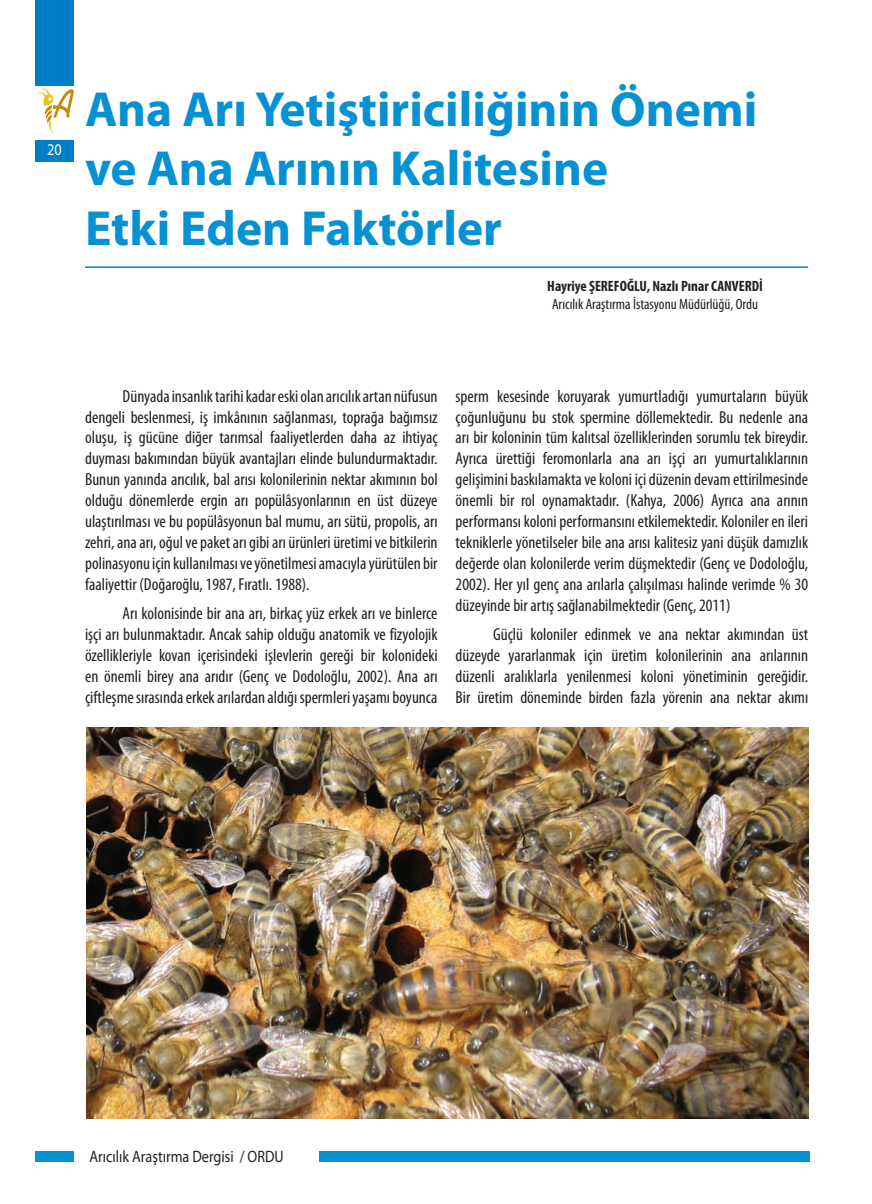
<style>
.page{position:relative;width:872px;height:1204px;background:#fff}
.page>*{position:absolute;margin:0;border:0;box-sizing:border-box;transform-origin:0 0}
.t1{font:700 49.5px/59.4px "Myriad Pro";color:#0691d2}
.t2{font:condensed 17.4px/20.9px "Myriad Pro";color:#231f20;text-align:justify}
.t3{font:16.5px "Myriad Pro";color:#231f20;scale:.86 1}
.t4{font:16.5px "Myriad Pro";color:#fff;scale:.86 1}
.t5{font:condensed 15px "Myriad Pro";color:#231f20}
.t6{font:700 condensed 15px "Myriad Pro";color:#231f20}
</style>
<div class="page">
<div style="left:319px;top:1151px;width:490px;height:10px;background:#0691d2"></div>
<svg style="left:36px;top:88px;width:38px;height:47px"></svg>
<div style="left:36px;top:0;width:38px;height:85px;background:#007fc6"></div>
<div style="left:36px;top:140px;width:38px;height:22px;background:#007fc6"></div>
<div style="left:36px;top:1151px;width:38px;height:10px;background:#0691d2"></div>
<img style="left:87px;top:727px;width:721px;height:391px">
<hr style="left:85px;top:266px;width:723px;height:2px;background:#007fc6">
<p class="t4" style="left:47px;top:140px;width:18px">20</p>
<h1 class="t1" style="left:85px;top:78px;width:673px">Ana Arı Yetiştiriciliğinin Önemi ve Ana Arının Kalitesine<br>Etki Eden Faktörler</h1>
<p class="t6" style="left:547px;top:276px;width:217px">Hayriye ŞEREFOĞLU, Nazlı Pınar CANVERDİ</p>
<p class="t5" style="left:552px;top:294px;width:207px">Arıcılık Araştırma İstasyonu Müdürlüğü, Ordu</p>
<p class="t2" style="left:85px;top:385px;width:354px;text-indent:37px">Dünyada insanlık tarihi kadar eski olan arıcılık artan nüfusun dengeli beslenmesi, iş imkânının sağlanması, toprağa bağımsız oluşu, iş gücüne diğer tarımsal faaliyetlerden daha az ihtiyaç duyması bakımından büyük avantajları elinde bulundurmaktadır.<br>Bunun yanında arıcılık, bal arısı kolonilerinin nektar akımının bol olduğu dönemlerde ergin arı popülâsyonlarının en üst düzeye ulaştırılması ve bu popülâsyonun bal mumu, arı sütü, propolis, arı zehri, ana arı, oğul ve paket arı gibi arı ürünleri üretimi ve bitkilerin polinasyonu için kullanılması ve yönetilmesi amacıyla yürütülen bir faaliyettir (Doğaroğlu, 1987, Fıratlı. 1988).</p>
<p class="t2" style="left:85px;top:602px;width:354px;text-indent:37px">Arı kolonisinde bir ana arı, birkaç yüz erkek arı ve binlerce işçi arı bulunmaktadır. Ancak sahip olduğu anatomik ve fizyolojik özellikleriyle kovan içerisindeki işlevlerin gereği bir kolonideki en önemli birey ana arıdır (Genç ve Dodoloğlu, 2002). Ana arı çiftleşme sırasında erkek arılardan aldığı spermleri yaşamı boyunca</p>
<p class="t2" style="left:455px;top:385px;width:354px">sperm kesesinde koruyarak yumurtladığı yumurtaların büyük çoğunluğunu bu stok spermine döllemektedir. Bu nedenle ana arı bir koloninin tüm kalıtsal özelliklerinden sorumlu tek bireydir.<br>Ayrıca ürettiği feromonlarla ana arı işçi arı yumurtalıklarının gelişimini baskılamakta ve koloni içi düzenin devam ettirilmesinde önemli bir rol oynamaktadır. (Kahya, 2006) Ayrıca ana arının performansı koloni performansını etkilemektedir. Koloniler en ileri tekniklerle yönetilseler bile ana arısı kalitesiz yani düşük damızlık değerde olan kolonilerde verim düşmektedir (Genç ve Dodoloğlu, 2002). Her yıl genç ana arılarla çalışılması halinde verimde % 30 düzeyinde bir artış sağlanabilmektedir (Genç, 2011)</p>
<p class="t2" style="left:455px;top:623px;width:354px;text-indent:37px">Güçlü koloniler edinmek ve ana nektar akımından üst düzeyde yararlanmak için üretim kolonilerinin ana arılarının düzenli aralıklarla yenilenmesi koloni yönetiminin gereğidir.<br>Bir üretim döneminde birden fazla yörenin ana nektar akımı</p>
<p class="t3" style="left:90px;top:1146px;width:227px">Arıcılık Araştırma Dergisi / ORDU</p>
</div>
